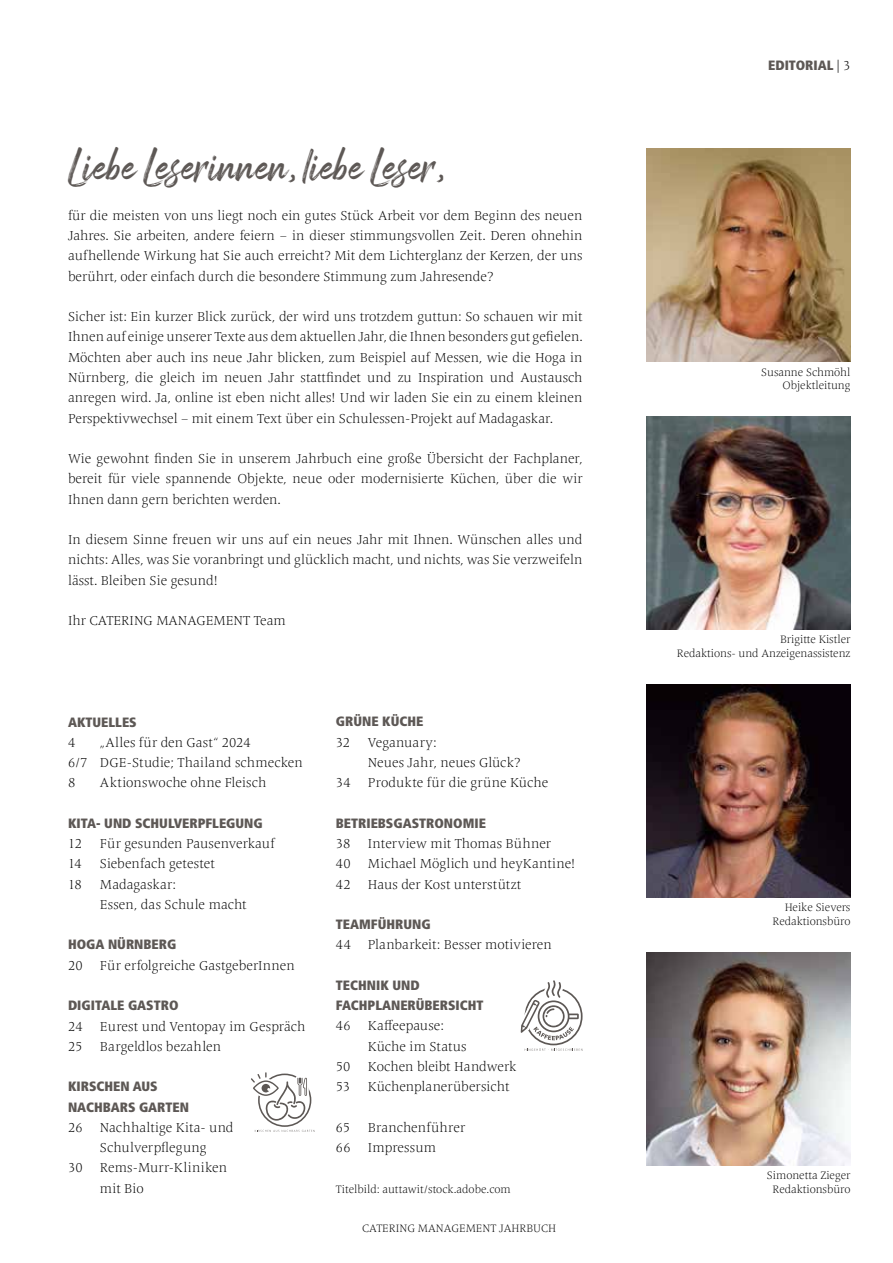
<style>
.page{position:relative;width:893px;height:1263px;background:#fff}
.page>*{position:absolute;margin:0;border:0;box-sizing:border-box;transform-origin:0 0}
.t1{font:40.5px "Arsilon";color:#5d5855}
.t2{font:300 13.5px/20.2px "Frutiger Serif LT Pro";color:#000}
.t3{font:900 condensed 13.5px/20.2px "Frutiger LT Pro";color:#5d5855}
.t4{font:300 13.5px/20.2px "Frutiger Serif LT Pro";letter-spacing:.02em;color:#000}
.t5{font:300 11.25px/13.5px "Frutiger Serif LT Pro";letter-spacing:-.005em;color:#000;text-align:right}
.s1{font-family:"Frutiger Serif LT Pro";font-weight:300;font-stretch:normal;color:#000}
</style>
<div class="page">
<img style="left:646px;top:684px;width:204px;height:213px">
<img style="left:646px;top:149px;width:204px;height:213px">
<img style="left:646px;top:417px;width:204px;height:212px">
<svg style="left:255px;top:1130px;width:60px;height:2px"></svg>
<svg style="left:251px;top:1072px;width:60px;height:49px"></svg>
<svg style="left:520px;top:980px;width:62px;height:71px"></svg>
<hr style="left:0;top:554px;width:1px;height:709px;background:#1a253d">
<img style="left:646px;top:953px;width:204px;height:212px">
<h1 class="t1" style="left:68px;top:142px;width:379px">Liebe Leserinnen, liebe Leser,</h1>
<p class="t2" style="left:68px;top:205px;width:516px;text-align:justify">für die meisten von uns liegt noch ein gutes Stück Arbeit vor dem Beginn des neuen Jahres. Sie arbeiten, andere feiern – in dieser stimmungsvollen Zeit. Deren ohnehin aufhellende Wirkung hat Sie auch erreicht? Mit dem Lichterglanz der Kerzen, der uns berührt, oder einfach durch die besondere Stimmung zum Jahresende?</p>
<p class="t2" style="left:68px;top:307px;width:516px;text-align:justify">Sicher ist: Ein kurzer Blick zurück, der wird uns trotzdem guttun: So schauen wir mit Ihnen auf einige unserer Texte aus dem aktuellen Jahr, die Ihnen besonders gut gefielen.<br>Möchten aber auch ins neue Jahr blicken, zum Beispiel auf Messen, wie die Hoga in Nürnberg, die gleich im neuen Jahr stattfindet und zu Inspiration und Austausch anregen wird. Ja, online ist eben nicht alles! Und wir laden Sie ein zu einem kleinen Perspektivwechsel – mit einem Text über ein Schulessen-Projekt auf Madagaskar.</p>
<p class="t2" style="left:68px;top:448px;width:516px;text-align:justify">Wie gewohnt finden Sie in unserem Jahrbuch eine große Übersicht der Fachplaner, bereit für viele spannende Objekte, neue oder modernisierte Küchen, über die wir Ihnen dann gern berichten werden.</p>
<p class="t2" style="left:68px;top:529px;width:516px;text-align:justify">In diesem Sinne freuen wir uns auf ein neues Jahr mit Ihnen. Wünschen alles und nichts: Alles, was Sie voranbringt und glücklich macht, und nichts, was Sie verzweifeln lässt. Bleiben Sie gesund!</p>
<p class="t2" style="left:68px;top:610px;width:219px">Ihr CATERING MANAGEMENT Team</p>
<p class="t3" style="left:68px;top:712px;width:70px">AKTUELLES</p>
<p class="t2" style="left:68px;top:732px;width:9px">4</p>
<p class="t2" style="left:68px;top:732px;width:236px;text-indent:32px">„Alles für den Gast“ 2024<br>6/7 DGE-Studie; Thailand schmecken<br>8</p>
<p class="t2" style="left:100px;top:773px;width:168px">Aktionswoche ohne Fleisch</p>
<p class="t3" style="left:68px;top:813px;width:196px">KITA- UND SCHULVERPFLEGUNG</p>
<p class="t2" style="left:68px;top:833px;width:16px">12</p>
<p class="t2" style="left:100px;top:833px;width:176px">Für gesunden Pausenverkauf</p>
<p class="t2" style="left:68px;top:854px;width:15px">14</p>
<p class="t2" style="left:100px;top:854px;width:117px">Siebenfach getestet</p>
<p class="t2" style="left:68px;top:874px;width:15px">18</p>
<p class="t2" style="left:100px;top:874px;width:148px">Madagaskar:<br>Essen, das Schule macht</p>
<p class="t3" style="left:68px;top:934px;width:110px">HOGA NÜRNBERG</p>
<p class="t2" style="left:68px;top:955px;width:16px">20</p>
<p class="t2" style="left:100px;top:955px;width:196px">Für erfolgreiche GastgeberInnen</p>
<p class="t3" style="left:68px;top:995px;width:112px">DIGITALE GASTRO</p>
<p class="t2" style="left:68px;top:1016px;width:16px">24</p>
<p class="t2" style="left:100px;top:1016px;width:207px">Eurest und Ventopay im Gespräch</p>
<p class="t2" style="left:68px;top:1036px;width:16px">25</p>
<p class="t2" style="left:100px;top:1036px;width:123px">Bargeldlos bezahlen</p>
<p class="t3" style="left:68px;top:1076px;width:123px">KIRSCHEN AUS<br>NACHBARS GARTEN</p>
<p class="t2" style="left:68px;top:1117px;width:16px">26</p>
<p class="t2" style="left:100px;top:1117px;width:135px">Nachhaltige Kita- und<br>Schulverpflegung</p>
<p class="t2" style="left:68px;top:1158px;width:16px">30</p>
<p class="t4" style="left:100px;top:1158px;width:129px">Rems-Murr-Kliniken mit Bio</p>
<p class="t3" style="left:336px;top:711px;width:89px">GRÜNE KÜCHE</p>
<p class="t2" style="left:336px;top:732px;width:16px">32</p>
<p class="t2" style="left:368px;top:732px;width:154px">Veganuary:<br>Neues Jahr, neues Glück?</p>
<p class="t2" style="left:336px;top:773px;width:16px">34</p>
<p class="t2" style="left:368px;top:773px;width:182px">Produkte für die grüne Küche</p>
<p class="t3" style="left:336px;top:813px;width:151px">BETRIEBSGASTRONOMIE</p>
<p class="t2" style="left:336px;top:833px;width:16px">38</p>
<p class="t2" style="left:368px;top:833px;width:185px">Interview mit Thomas Bühner</p>
<p class="t2" style="left:336px;top:854px;width:16px">40</p>
<p class="t2" style="left:368px;top:854px;width:209px">Michael Möglich und heyKantine!</p>
<p class="t2" style="left:336px;top:874px;width:16px">42</p>
<p class="t2" style="left:368px;top:874px;width:155px">Haus der Kost unterstützt</p>
<p class="t3" style="left:336px;top:914px;width:96px">TEAMFÜHRUNG</p>
<p class="t2" style="left:336px;top:935px;width:217px">44 Planbarkeit: Besser motivieren</p>
<p class="t3" style="left:336px;top:975px;width:149px">TECHNIK UND<br>FACHPLANERÜBERSICHT</p>
<p class="t2" style="left:336px;top:1016px;width:16px">46</p>
<p class="t2" style="left:368px;top:1016px;width:100px">Kaffeepause:<br>Küche im Status</p>
<p class="t2" style="left:336px;top:1056px;width:16px">50</p>
<p class="t2" style="left:368px;top:1056px;width:150px">Kochen bleibt Handwerk</p>
<p class="t2" style="left:336px;top:1077px;width:16px">53</p>
<p class="t2" style="left:368px;top:1077px;width:143px">Küchenplanerübersicht</p>
<p class="t2" style="left:336px;top:1117px;width:16px">65</p>
<p class="t2" style="left:368px;top:1117px;width:99px">Branchenführer</p>
<p class="t2" style="left:336px;top:1137px;width:16px">66</p>
<p class="t2" style="left:368px;top:1137px;width:70px">Impressum</p>
<p class="t5" style="left:336px;top:1182px;width:176px">Titelbild: auttawit/stock.adobe.com</p>
<p class="t5" style="left:362px;top:1222px;width:196px">CATERING MANAGEMENT JAHRBUCH</p>
<p class="t3" style="left:768px;top:55px;width:84px">EDITORIAL <span class="s1">| 3</span></p>
<p class="t5" style="left:761px;top:365px;width:91px">Susanne Schmöhl<br>Objektleitung</p>
<p class="t5" style="left:677px;top:633px;width:175px">Brigitte Kistler<br>Redaktions- und Anzeigenassistenz</p>
<p class="t5" style="left:772px;top:901px;width:79px">Heike Sievers<br>Redaktionsbüro</p>
<p class="t5" style="left:767px;top:1169px;width:85px;text-align:center">Simonetta Zieger<br>Redaktionsbüro</p>
</div>
